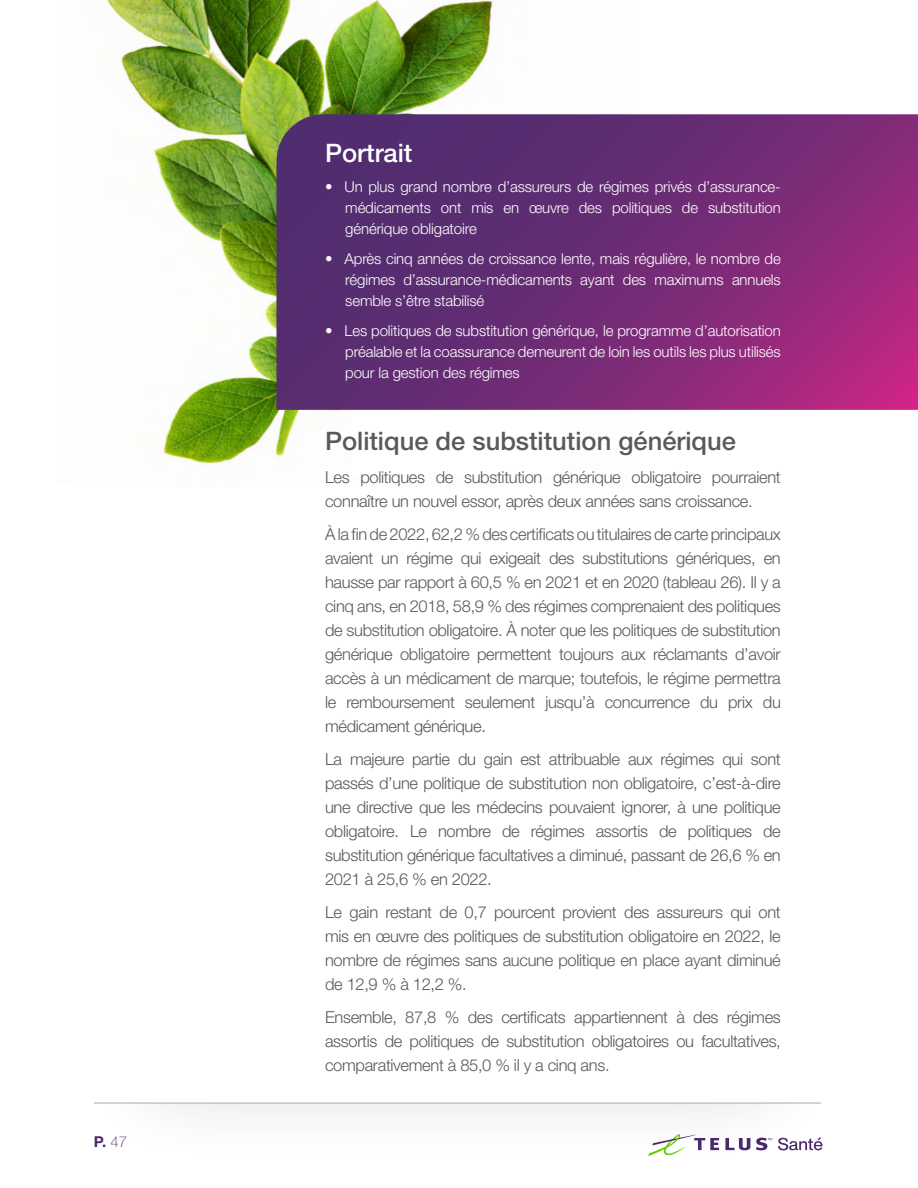
<style>
.page{position:relative;width:918px;height:1188px;background:#fff}
.page>*{position:absolute;margin:0;border:0;box-sizing:border-box;transform-origin:0 0}
.t1{font:500 25.5px "Helvetica Neue LT Std";color:#58595b}
.t2{font:500 25.5px "Helvetica Neue LT Std";color:#fff}
.body{font:300 16.5px/24px "Helvetica Neue LT Std";letter-spacing:-.02em;color:#58595b;text-align:justify}
.bullet_text{font:300 15px/21px "Helvetica Neue LT Std";letter-spacing:-.01em;color:#fff;text-align:justify}
.t3{font:700 15px "Helvetica Neue LT Std";color:#4b286d}
.s1{font-weight:100}
</style>
<div class="page">
<hr style="left:94px;top:1103px;width:727px;height:1px;background:#a7a9ac">
<svg style="left:725px;top:1138px;width:25px;height:12px"></svg>
<svg style="left:648px;top:1134px;width:71px;height:22px"></svg>
<svg style="left:756px;top:1138px;width:67px;height:12px"></svg>
<img style="left:107px;top:0;width:386px;height:464px">
<div style="left:352px;top:390px;width:210px;height:86px;background:#fff"></div>
<svg style="left:276px;top:114px;width:642px;height:296px;background:#712c75"></svg>
<p class="t3" style="left:94px;top:1132px;width:35px">P. <span class="s1">47</span></p>
<p class="t2" style="left:325px;top:138px;width:89px">Portrait</p>
<p class="bullet_text" style="left:345px;top:176px;width:437px;text-indent:-20px">• Un plus grand nombre d’assureurs de régimes privés d’assurance&shy;médicaments ont mis en œuvre des politiques de substitution générique obligatoire</p>
<p class="bullet_text" style="left:345px;top:248px;width:437px;text-indent:-20px">• Après cinq années de croissance lente, mais régulière, le nombre de régimes d’assurance-médicaments ayant des maximums annuels semble s’être stabilisé</p>
<p class="bullet_text" style="left:345px;top:320px;width:437px;text-indent:-20px">• Les politiques de substitution générique, le programme d’autorisation préalable et la coassurance demeurent de loin les outils les plus utilisés pour la gestion des régimes</p>
<p class="t1" style="left:325px;top:426px;width:412px">Politique de substitution générique</p>
<p class="body" style="left:325px;top:465px;width:457px">Les politiques de substitution générique obligatoire pourraient connaître un nouvel essor, après deux années sans croissance.</p>
<p class="body" style="left:325px;top:522px;width:457px">À la fin de 2022, 62,2 % des certificats ou titulaires de carte principaux avaient un régime qui exigeait des substitutions génériques, en hausse par rapport à 60,5 % en 2021 et en 2020 (tableau 26). Il y a cinq ans, en 2018, 58,9 % des régimes comprenaient des politiques de substitution obligatoire. À noter que les politiques de substitution générique obligatoire permettent toujours aux réclamants d’avoir accès à un médicament de marque; toutefois, le régime permettra le remboursement seulement jusqu’à concurrence du prix du médicament générique.</p>
<p class="body" style="left:325px;top:747px;width:457px">La majeure partie du gain est attribuable aux régimes qui sont passés d’une politique de substitution non obligatoire, c’est-à-dire une directive que les médecins pouvaient ignorer, à une politique obligatoire. Le nombre de régimes assortis de politiques de substitution générique facultatives a diminué, passant de 26,6 % en 2021 à 25,6 % en 2022.</p>
<p class="body" style="left:325px;top:900px;width:457px">Le gain restant de 0,7 pourcent provient des assureurs qui ont mis en œuvre des politiques de substitution obligatoire en 2022, le nombre de régimes sans aucune politique en place ayant diminué de 12,9 % à 12,2 %.</p>
<p class="body" style="left:325px;top:1005px;width:457px">Ensemble, 87,8 % des certificats appartiennent à des régimes assortis de politiques de substitution obligatoires ou facultatives, comparativement à 85,0 % il y a cinq ans.</p>
</div>
